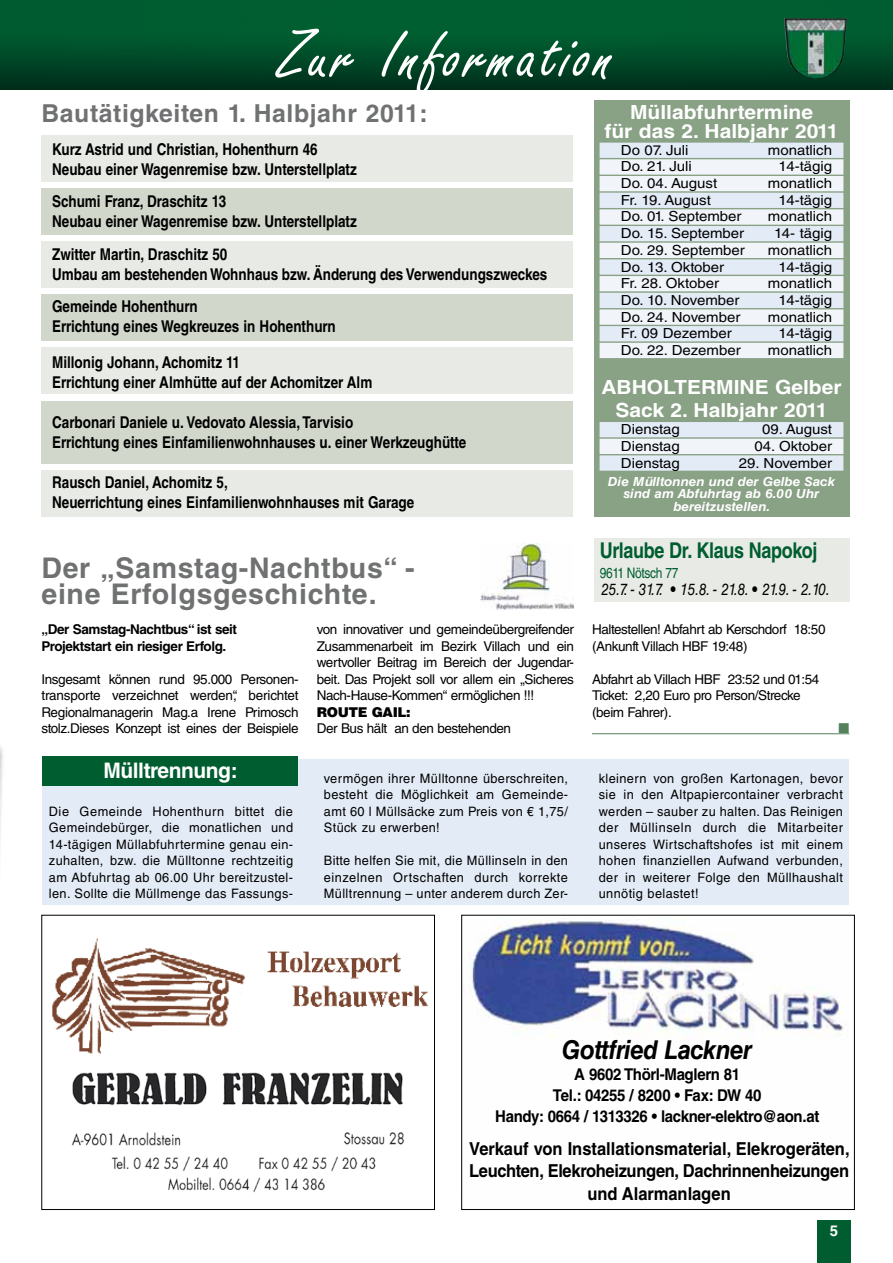
<style>
.page{position:relative;width:893px;height:1263px;background:#fff}
.page>*{position:absolute;margin:0;border:0;box-sizing:border-box;transform-origin:0 0}
.t1{font:72px "Freestyle Scr D";letter-spacing:.05em;color:#fff}
.t2{font:700 28.5px/26.1px "Helvetica LT Std";letter-spacing:.025em;color:#707172}
.t3{font:italic 700 25.95px "Helvetica LT Std";letter-spacing:-.02em;color:#000;scale:.92 1}
.t4{font:700 24.75px "Helvetica LT Std";letter-spacing:.025em;color:#707172}
.t5{font:700 21.75px "Helvetica LT Std";letter-spacing:-.02em;color:#005d30;scale:.83 1}
.t6{font:700 21.45px "Helvetica LT Std";letter-spacing:-.02em;color:#fff}
.t7{font:700 19.5px/19.5px "Helvetica LT Std";color:#fff;text-align:center;scale:1.08 1}
.t8{font:700 17.85px/22.8px "Helvetica LT Std";letter-spacing:-.01em;color:#000;text-align:center;scale:.92 1}
.t9{font:italic 16.35px "Helvetica LT Std";color:#000;scale:.83 1}
.t10{font:700 16.2px/20px "Helvetica LT Std";color:#000;scale:.83 1}
.t11{font:700 16.2px/21.1px "Helvetica LT Std";letter-spacing:-.02em;color:#000;text-align:center;scale:.92 1}
.t12{font:700 15px "Helvetica LT Std";color:#fff}
.t13{font:14.55px "Helvetica LT Std";letter-spacing:-.03em;color:#005d30;scale:.83 1}
.t14{font:14.25px "Zapf Dingbats";color:#54815c}
.t15{font:13.95px "Helvetica LT Std";color:#000;scale:1.08 1}
.t16{font:13.5px/16.5px "Helvetica LT Std";letter-spacing:-.03em;color:#000;text-align:justify}
.t17{font:700 13.5px/16.5px "Helvetica LT Std";letter-spacing:-.03em;color:#000}
.t18{font:900 13.5px "Helvetica LT Std";letter-spacing:-.03em;color:#000}
.t19{font:13.05px/16.5px "Helvetica LT Std";letter-spacing:.03em;color:#000;text-align:justify}
.t20{font:italic 700 12.45px/12.5px "Helvetica LT Std";color:#fff;text-align:center;scale:1.08 1}
</style>
<div class="page">
<div style="left:0;top:0;width:893px;height:89px;background:linear-gradient(to bottom,#006a36,#00361f)"></div>
<img style="left:784px;top:18px;width:63px;height:62px">
<div style="left:817px;top:1220px;width:33px;height:43px;background:#005d30"></div>
<hr style="left:0;top:733px;width:4px;height:224px;background:#000;opacity:.75">
<img style="left:480px;top:544px;width:93px;height:65px">
<div style="left:594px;top:538px;width:255px;height:64px;background:#e8ebe5"></div>
<div style="left:594px;top:100px;width:255px;height:417px;background:#89a185"></div>
<div style="left:600px;top:143px;width:243px;height:15px;background:#e3ebf6"></div>
<div style="left:600px;top:159px;width:243px;height:16px;background:#f1f5fa"></div>
<div style="left:600px;top:176px;width:243px;height:15px;background:#f1f5fa"></div>
<div style="left:600px;top:193px;width:243px;height:15px;background:#e3ebf6"></div>
<div style="left:600px;top:209px;width:243px;height:16px;background:#f1f5fa"></div>
<div style="left:600px;top:226px;width:243px;height:15px;background:#e3ebf6"></div>
<div style="left:600px;top:243px;width:243px;height:15px;background:#f1f5fa"></div>
<div style="left:600px;top:259px;width:243px;height:16px;background:#e3ebf6"></div>
<div style="left:600px;top:276px;width:243px;height:15px;background:#f1f5fa"></div>
<div style="left:600px;top:293px;width:243px;height:15px;background:#e3ebf6"></div>
<div style="left:600px;top:309px;width:243px;height:16px;background:#f1f5fa"></div>
<div style="left:600px;top:326px;width:243px;height:15px;background:#e3ebf6"></div>
<div style="left:600px;top:343px;width:243px;height:15px;background:#f1f5fa"></div>
<div style="left:600px;top:422px;width:243px;height:15px;background:#e3ebf6"></div>
<div style="left:600px;top:439px;width:243px;height:15px;background:#f1f5fa"></div>
<div style="left:600px;top:455px;width:243px;height:16px;background:#e3ebf6"></div>
<div style="left:43px;top:759px;width:806px;height:145px;background:#e3ebf6"></div>
<div style="left:41px;top:189px;width:532px;height:46px;background:#d1d7cb"></div>
<div style="left:41px;top:295px;width:532px;height:46px;background:#d1d7cb"></div>
<div style="left:41px;top:401px;width:532px;height:63px;background:#d1d7cb"></div>
<div style="left:41px;top:136px;width:532px;height:46px;background:#e8ebe5"></div>
<div style="left:41px;top:242px;width:532px;height:46px;background:#e8ebe5"></div>
<div style="left:41px;top:348px;width:532px;height:46px;background:#e8ebe5"></div>
<div style="left:41px;top:471px;width:532px;height:46px;background:#e8ebe5"></div>
<hr style="left:592px;top:733px;width:257px;height:1px;background:#54815c">
<img style="left:469px;top:920px;width:374px;height:118px">
<div style="left:461px;top:915px;width:394px;height:295px;border:1px solid #000"></div>
<img style="left:71px;top:1072px;width:333px;height:120px">
<div style="left:41px;top:915px;width:394px;height:295px;border:1px solid #000"></div>
<img style="left:52px;top:938px;width:377px;height:116px">
<div style="left:43px;top:756px;width:255px;height:30px;background:#005d30"></div>
<h1 class="t1" style="left:279px;top:17px;width:336px">Zur Information</h1>
<h3 class="t4" style="left:41px;top:98px;width:388px">Bautätigkeiten 1. Halbjahr 2011:</h3>
<p class="t10" style="left:52px;top:139px;width:369px">Kurz Astrid und Christian, Hohenthurn 46<br>Neubau einer Wagenremise bzw. Unterstellplatz</p>
<p class="t10" style="left:52px;top:191px;width:369px">Schumi Franz, Draschitz 13<br>Neubau einer Wagenremise bzw. Unterstellplatz</p>
<p class="t10" style="left:52px;top:244px;width:598px">Zwitter Martin, Draschitz 50<br>Umbau am bestehenden Wohnhaus bzw. Änderung des Verwendungszweckes</p>
<p class="t10" style="left:52px;top:296px;width:343px">Gemeinde Hohenthurn<br>Errichtung eines Wegkreuzes in Hohenthurn</p>
<p class="t10" style="left:52px;top:352px;width:387px">Millonig Johann, Achomitz 11<br>Errichtung einer Almhütte auf der Achomitzer Alm</p>
<p class="t10" style="left:52px;top:412px;width:500px">Carbonari Daniele u. Vedovato Alessia, Tarvisio<br>Errichtung eines Einfamilienwohnhauses u. einer Werkzeughütte</p>
<p class="t10" style="left:52px;top:472px;width:438px">Rausch Daniel, Achomitz 5,<br>Neuerrichtung eines Einfamilienwohnhauses mit Garage</p>
<h2 class="t2" style="left:41px;top:555px;width:375px">Der „Samstag-Nachtbus“ - eine Erfolgsgeschichte.</h2>
<p class="t17" style="left:41px;top:621px;width:197px">„Der Samstag-Nachtbus“ ist seit<br>Projektstart ein riesiger Erfolg.</p>
<p class="t16" style="left:41px;top:671px;width:259px">Insgesamt können rund 95.000 Personen&shy;transporte verzeichnet werden“, berichtet Regionalmanagerin Mag.a Irene Primosch stolz.Dieses Konzept ist eines der Beispiele</p>
<p class="t16" style="left:317px;top:621px;width:259px">von innovativer und gemeindeübergreifender Zusammenarbeit im Bezirk Villach und ein wertvoller Beitrag im Bereich der Jugendar&shy;beit. Das Projekt soll vor allem ein „Sicheres Nach-Hause-Kommen“ ermöglichen !!!</p>
<p class="t18" style="left:317px;top:703px;width:95px">ROUTE GAIL:</p>
<p class="t16" style="left:317px;top:720px;width:196px">Der Bus hält an den bestehenden</p>
<h3 class="t6" style="left:103px;top:758px;width:136px">Mülltrennung:</h3>
<p class="t19" style="left:49px;top:803px;width:246px">Die Gemeinde Hohenthurn bittet die Gemeindebürger, die monatlichen und 14-tägigen Müllabfuhrtermine genau ein&shy;zuhalten, bzw. die Mülltonne rechtzeitig am Abfuhrtag ab 06.00 Uhr bereitzustel&shy;len. Sollte die Müllmenge das Fassungs-</p>
<p class="t19" style="left:324px;top:770px;width:246px">vermögen ihrer Mülltonne überschreiten, besteht die Möglichkeit am Gemeinde&shy;amt 60 l Müllsäcke zum Preis von € 1,75/ Stück zu erwerben!</p>
<p class="t19" style="left:324px;top:852px;width:246px">Bitte helfen Sie mit, die Müllinseln in den einzelnen Ortschaften durch korrekte Mülltrennung – unter anderem durch Zer-</p>
<h3 class="t7" style="left:604px;top:102px;width:218px">Müllabfuhrtermine<br>für das 2. Halbjahr 2011</h3>
<p class="t15" style="left:621px;top:142px;width:64px">Do 07. Juli</p>
<p class="t15" style="left:768px;top:142px;width:61px">monatlich</p>
<p class="t15" style="left:621px;top:158px;width:67px">Do. 21. Juli</p>
<p class="t15" style="left:779px;top:158px;width:51px">14-tägig</p>
<p class="t15" style="left:621px;top:175px;width:91px">Do. 04. August</p>
<p class="t15" style="left:768px;top:175px;width:61px">monatlich</p>
<p class="t15" style="left:621px;top:192px;width:85px">Fr. 19. August</p>
<p class="t15" style="left:779px;top:192px;width:51px">14-tägig</p>
<p class="t15" style="left:621px;top:208px;width:113px">Do. 01. September</p>
<p class="t15" style="left:768px;top:208px;width:61px">monatlich</p>
<p class="t15" style="left:621px;top:225px;width:116px">Do. 15. September</p>
<p class="t15" style="left:774px;top:225px;width:55px">14- tägig</p>
<p class="t15" style="left:621px;top:242px;width:116px">Do. 29. September</p>
<p class="t15" style="left:768px;top:242px;width:61px">monatlich</p>
<p class="t15" style="left:621px;top:259px;width:97px">Do. 13. Oktober</p>
<p class="t15" style="left:779px;top:259px;width:51px">14-tägig</p>
<p class="t15" style="left:621px;top:275px;width:92px">Fr. 28. Oktober</p>
<p class="t15" style="left:768px;top:275px;width:61px">monatlich</p>
<p class="t15" style="left:621px;top:292px;width:111px">Do. 10. November</p>
<p class="t15" style="left:779px;top:292px;width:51px">14-tägig</p>
<p class="t15" style="left:621px;top:309px;width:112px">Do. 24. November</p>
<p class="t15" style="left:768px;top:309px;width:61px">monatlich</p>
<p class="t15" style="left:621px;top:325px;width:104px">Fr. 09 Dezember</p>
<p class="t15" style="left:779px;top:325px;width:51px">14-tägig</p>
<p class="t15" style="left:621px;top:342px;width:113px">Do. 22. Dezember</p>
<p class="t15" style="left:768px;top:342px;width:61px">monatlich</p>
<h3 class="t7" style="left:601px;top:375px;width:224px;line-height:23.5px">ABHOLTERMINE Gelber<br>Sack 2. Halbjahr 2011</h3>
<p class="t15" style="left:621px;top:421px;width:56px">Dienstag</p>
<p class="t15" style="left:762px;top:421px;width:66px">09. August</p>
<p class="t15" style="left:621px;top:438px;width:56px">Dienstag</p>
<p class="t15" style="left:754px;top:438px;width:73px">04. Oktober</p>
<p class="t15" style="left:621px;top:454px;width:56px">Dienstag</p>
<p class="t15" style="left:739px;top:454px;width:88px">29. November</p>
<p class="t20" style="left:608px;top:475px;width:212px">Die Mülltonnen und der Gelbe Sack sind am Abfuhrtag ab 6.00 Uhr bereitzustellen.</p>
<h3 class="t5" style="left:600px;top:537px;width:264px">Urlaube Dr. Klaus Napokoj</h3>
<p class="t13" style="left:600px;top:564px;width:96px">9611 Nötsch 77</p>
<p class="t9" style="left:601px;top:580px;width:277px">25.7. - 31.7. • 15.8. - 21.8. • 21.9. - 2.10.</p>
<p class="t16" style="left:592px;top:621px;width:235px">Haltestellen! Abfahrt ab Kerschdorf 18:50 (Ankunft Villach HBF 19:48)</p>
<p class="t16" style="left:592px;top:671px;width:229px;text-align:left">Abfahrt ab Villach HBF 23:52 und 01:54<br>Ticket: 2,20 Euro pro Person/Strecke (beim Fahrer).</p>
<p class="t14" style="left:838px;top:722px;width:12px">■</p>
<p class="t19" style="left:599px;top:770px;width:246px">kleinern von großen Kartonagen, bevor sie in den Altpapiercontainer verbracht werden – sauber zu halten. Das Reinigen der Müllinseln durch die Mitarbeiter unseres Wirtschaftshofes ist mit einem hohen finanziellen Aufwand verbunden, der in weiterer Folge den Müllhaushalt unnötig belastet!</p>
<h3 class="t3" style="left:562px;top:1033px;width:209px">Gottfried Lackner</h3>
<p class="t11" style="left:495px;top:1063px;width:354px">A 9602 Thörl-Maglern 81<br>Tel.: 04255 / 8200 • Fax: DW 40<br>Handy: 0664 / 1313326 • lackner-elektro@aon.at</p>
<h3 class="t8" style="left:469px;top:1136px;width:415px">Verkauf von Installationsmaterial, Elekrogeräten,<br>Leuchten, Elekroheizungen, Dachrinnenheizungen und Alarmanlagen</h3>
<p class="t12" style="left:830px;top:1222px;width:10px">5</p>
</div>
